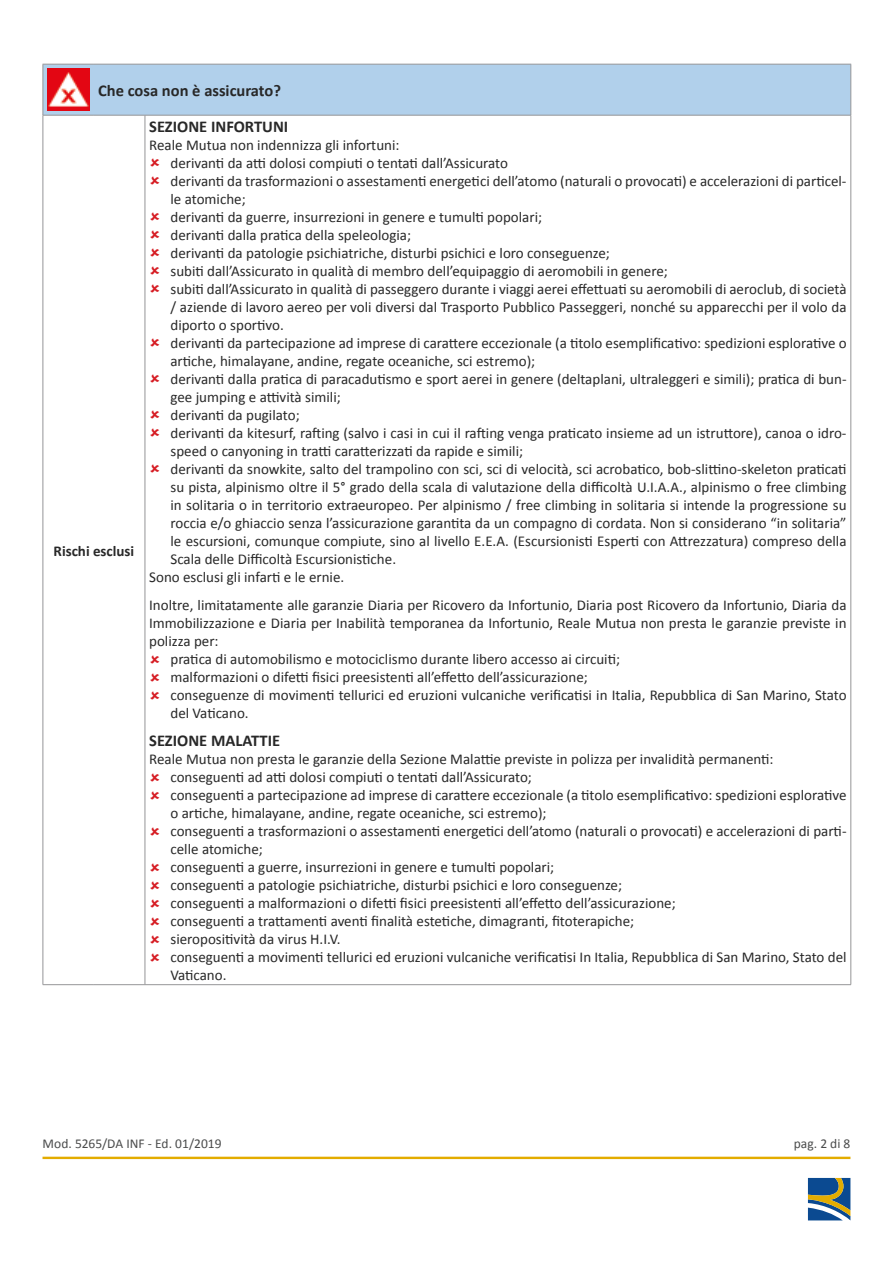
<style>
.page{position:relative;width:893px;height:1263px;background:#fff}
.page>*{position:absolute;margin:0;border:0;box-sizing:border-box;transform-origin:0 0}
.t1{font:700 16.5px "Calibri";color:#282828}
.t2{font:15px/18px "Calibri";color:#282828}
.t3{font:700 15px "Calibri";color:#282828}
.t4{font:13.5px "Calibri";letter-spacing:.005em;color:#4a4b4b}
</style>
<div class="page">
<svg style="left:808px;top:1178px;width:42px;height:42px;background:#557480"></svg>
<hr style="left:43px;top:1157px;width:807px;height:2px;background:#e3ac00">
<div style="left:44px;top:65px;width:806px;height:50px;background:#b1d0eb"></div>
<hr style="left:43px;top:64px;width:51px;height:1px;background:#959597">
<hr style="left:43px;top:65px;width:1px;height:50px;background:#959597">
<hr style="left:851px;top:115px;width:1px;height:869px;background:#959597">
<hr style="left:850px;top:65px;width:1px;height:50px;background:#959597">
<hr style="left:94px;top:64px;width:51px;height:1px;background:#959597">
<hr style="left:145px;top:64px;width:706px;height:1px;background:#959597">
<hr style="left:145px;top:115px;width:706px;height:1px;background:#959597">
<hr style="left:43px;top:115px;width:51px;height:1px;background:#959597">
<hr style="left:43px;top:115px;width:1px;height:869px;background:#959597">
<hr style="left:94px;top:115px;width:51px;height:1px;background:#959597">
<hr style="left:145px;top:115px;width:1px;height:869px;background:#959597">
<hr style="left:43px;top:984px;width:51px;height:1px;background:#959597">
<hr style="left:94px;top:984px;width:51px;height:1px;background:#959597">
<hr style="left:145px;top:984px;width:706px;height:1px;background:#959597">
<img style="left:47px;top:68px;width:43px;height:43px">
<p class="t1" style="left:98px;top:80px;width:184px">Che cosa non è assicurato?</p>
<p class="t3" style="left:54px;top:541px;width:82px">Rischi esclusi</p>
<p class="t1" style="left:149px;top:116px;width:141px">SEZIONE INFORTUNI</p>
<p class="t2" style="left:149px;top:136px;width:252px">Reale Mutua non indennizza gli infortuni:</p>
<p class="t2" style="left:170px;top:154px;width:339px">derivanti da atti dolosi compiuti o tentati dall’Assicurato</p>
<p class="t2" style="left:170px;top:172px;width:678px">derivanti da trasformazioni o assestamenti energetici dell’atomo (naturali o provocati) e accelerazioni di particel-</p>
<p class="t2" style="left:170px;top:190px;width:77px">le atomiche;</p>
<p class="t2" style="left:170px;top:208px;width:373px">derivanti da guerre, insurrezioni in genere e tumulti popolari;</p>
<p class="t2" style="left:170px;top:226px;width:242px">derivanti dalla pratica della speleologia;</p>
<p class="t2" style="left:170px;top:244px;width:441px">derivanti da patologie psichiatriche, disturbi psichici e loro conseguenze;</p>
<p class="t2" style="left:170px;top:262px;width:499px">subiti dall’Assicurato in qualità di membro dell’equipaggio di aeromobili in genere;</p>
<p class="t2" style="left:170px;top:280px;width:678px">subiti dall’Assicurato in qualità di passeggero durante i viaggi aerei effettuati su aeromobili di aeroclub, di società</p>
<p class="t2" style="left:170px;top:298px;width:678px">/ aziende di lavoro aereo per voli diversi dal Trasporto Pubblico Passeggeri, nonché su apparecchi per il volo da</p>
<p class="t2" style="left:170px;top:316px;width:115px">diporto o sportivo.</p>
<p class="t2" style="left:170px;top:334px;width:678px">derivanti da partecipazione ad imprese di carattere eccezionale (a titolo esemplificativo: spedizioni esplorative o</p>
<p class="t2" style="left:170px;top:352px;width:366px">artiche, himalayane, andine, regate oceaniche, sci estremo);</p>
<p class="t2" style="left:170px;top:370px;width:678px">derivanti dalla pratica di paracadutismo e sport aerei in genere (deltaplani, ultraleggeri e simili); pratica di bun-</p>
<p class="t2" style="left:170px;top:388px;width:172px">gee jumping e attività simili;</p>
<p class="t2" style="left:170px;top:406px;width:131px">derivanti da pugilato;</p>
<p class="t2" style="left:170px;top:424px;width:678px">derivanti da kitesurf, rafting (salvo i casi in cui il rafting venga praticato insieme ad un istruttore), canoa o idro-</p>
<p class="t2" style="left:170px;top:442px;width:354px">speed o canyoning in tratti caratterizzati da rapide e simili;</p>
<p class="t2" style="left:170px;top:460px;width:678px">derivanti da snowkite, salto del trampolino con sci, sci di velocità, sci acrobatico, bob-slittino-skeleton praticati</p>
<p class="t2" style="left:170px;top:478px;width:678px">su pista, alpinismo oltre il 5° grado della scala di valutazione della difficoltà U.I.A.A., alpinismo o free climbing</p>
<p class="t2" style="left:170px;top:496px;width:678px">in solitaria o in territorio extraeuropeo. Per alpinismo / free climbing in solitaria si intende la progressione su</p>
<p class="t2" style="left:170px;top:514px;width:678px">roccia e/o ghiaccio senza l’assicurazione garantita da un compagno di cordata. Non si considerano “in solitaria”</p>
<p class="t2" style="left:170px;top:532px;width:678px">le escursioni, comunque compiute, sino al livello E.E.A. (Escursionisti Esperti con Attrezzatura) compreso della</p>
<p class="t2" style="left:170px;top:550px;width:227px">Scala delle Difficoltà Escursionistiche.</p>
<p class="t2" style="left:149px;top:568px;width:197px">Sono esclusi gli infarti e le ernie.</p>
<p class="t2" style="left:149px;top:596px;width:699px">Inoltre, limitatamente alle garanzie Diaria per Ricovero da Infortunio, Diaria post Ricovero da Infortunio, Diaria da</p>
<p class="t2" style="left:149px;top:614px;width:699px">Immobilizzazione e Diaria per Inabilità temporanea da Infortunio, Reale Mutua non presta le garanzie previste in</p>
<p class="t2" style="left:149px;top:632px;width:71px">polizza per:</p>
<p class="t2" style="left:170px;top:650px;width:451px">pratica di automobilismo e motociclismo durante libero accesso ai circuiti;</p>
<p class="t2" style="left:170px;top:668px;width:419px">malformazioni o difetti fisici preesistenti all’effetto dell’assicurazione;</p>
<p class="t2" style="left:170px;top:686px;width:678px">conseguenze di movimenti tellurici ed eruzioni vulcaniche verificatisi in Italia, Repubblica di San Marino, Stato</p>
<p class="t2" style="left:170px;top:704px;width:80px">del Vaticano.</p>
<p class="t1" style="left:149px;top:730px;width:132px">SEZIONE MALATTIE</p>
<p class="t2" style="left:170px;top:750px;width:678px;text-indent:-21px">Reale Mutua non presta le garanzie della Sezione Malattie previste in polizza per invalidità permanenti: conseguenti ad atti dolosi compiuti o tentati dall’Assicurato;<br>conseguenti a partecipazione ad imprese di carattere eccezionale (a titolo esemplificativo: spedizioni esplorative o artiche, himalayane, andine, regate oceaniche, sci estremo);<br>conseguenti a trasformazioni o assestamenti energetici dell’atomo (naturali o provocati) e accelerazioni di parti&shy;celle atomiche;<br>conseguenti a guerre, insurrezioni in genere e tumulti popolari;<br>conseguenti a patologie psichiatriche, disturbi psichici e loro conseguenze;<br>conseguenti a malformazioni o difetti fisici preesistenti all’effetto dell’assicurazione;<br>conseguenti a trattamenti aventi finalità estetiche, dimagranti, fitoterapiche;<br>sieropositività da virus H.I.V.<br>conseguenti a movimenti tellurici ed eruzioni vulcaniche verificatisi In Italia, Repubblica di San Marino, Stato del Vaticano.</p>
<p class="t4" style="left:43px;top:1135px;width:181px">Mod. 5265/DA INF - Ed. 01/2019</p>
<p class="t4" style="left:794px;top:1135px;width:58px">pag. 2 di 8</p>
</div>
